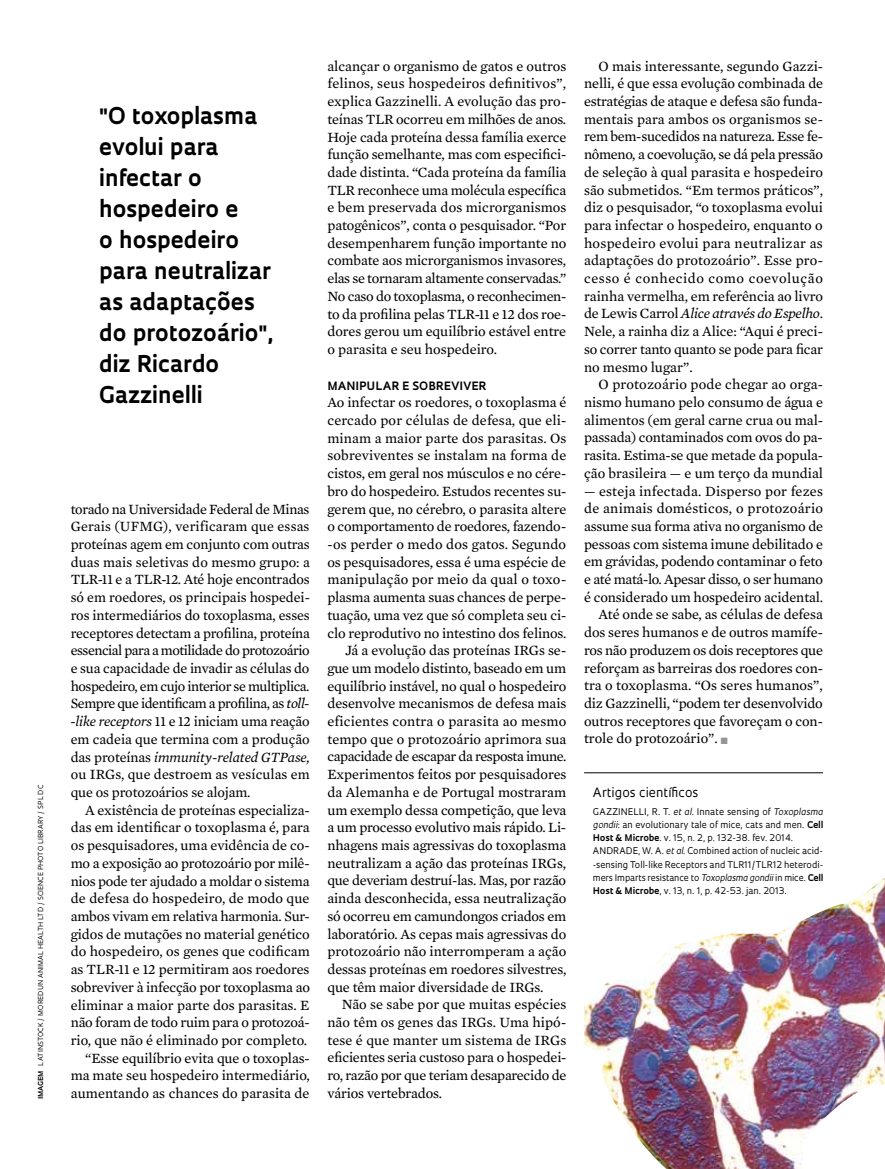
<style>
.page{position:relative;width:885px;height:1169px;background:#fff}
.page>*{position:absolute;margin:0;border:0;box-sizing:border-box;transform-origin:0 0}
.t1{font:700 22.5px/31px "Oculum";color:#000}
.t2{font:14.4px/17.7px "Mercury Text G2";letter-spacing:-.01em;color:#000;text-align:justify}
.t3{font:14.4px "Mercury Text G2";letter-spacing:.01em;color:#000}
.t4{font:14.4px "Mercury Text G2";letter-spacing:-.03em;color:#000}
.t5{font:14.4px "Mercury Text G2";letter-spacing:.015em;color:#000}
.t6{font:14.4px "Mercury Text G2";letter-spacing:.02em;color:#000}
.t7{font:12.6px "Oculum";color:#000}
.t8{font:700 11.25px "Oculum";letter-spacing:.035em;color:#000}
.t9{font:9px/13.4px "Oculum";color:#000}
.t10{font:6.75px "Oculum";letter-spacing:.015em;color:#000}
.s1{font-style:italic}
.s2{color:#939598}
.s3{font-weight:700}
</style>
<div class="page">
<hr style="left:584px;top:772px;width:239px;height:1px;background:#000">
<img style="left:584px;top:878px;width:301px;height:290px">
<p class="t2" style="left:584px;top:56px;width:241px;text-indent:14px">O mais interessante, segundo Gazzi&shy;nelli, é que essa evolução combinada de estratégias de ataque e defesa são funda&shy;mentais para ambos os organismos se&shy;rem bem-sucedidos na natureza. Esse fe&shy;nômeno, a coevolução, se dá pela pressão de seleção à qual parasita e hospedeiro são submetidos. “Em termos práticos”, diz o pesquisador, “o toxoplasma evolui para infectar o hospedeiro, enquanto o hospedeiro evolui para neutralizar as adaptações do protozoário”. Esse pro&shy;cesso é conhecido como coevolução rainha vermelha, em referência ao livro de Lewis Carrol <span class="s1">Alice através do Espelho</span>.<br>Nele, a rainha diz a Alice: “Aqui é preci&shy;so correr tanto quanto se pode para ficar no mesmo lugar”.</p>
<p class="t2" style="left:584px;top:375px;width:241px;text-indent:14px">O protozoário pode chegar ao orga&shy;nismo humano pelo consumo de água e alimentos (em geral carne crua ou mal&shy;passada) contaminados com ovos do pa&shy;rasita. Estima-se que metade da popula&shy;ção brasileira — e um terço da mundial</p>
<p class="t3" style="left:584px;top:480px;width:240px">— esteja infectada. Disperso por fezes</p>
<p class="t6" style="left:584px;top:498px;width:240px">de animais domésticos, o protozoário</p>
<p class="t2" style="left:584px;top:516px;width:241px">assume sua forma ativa no organismo de</p>
<p class="t2" style="left:584px;top:534px;width:241px">pessoas com sistema imune debilitado e</p>
<p class="t2" style="left:584px;top:552px;width:240px">em grávidas, podendo contaminar o feto</p>
<p class="t2" style="left:584px;top:569px;width:240px">e até matá-lo. Apesar disso, o ser humano</p>
<p class="t2" style="left:584px;top:587px;width:241px">é considerado um hospedeiro acidental.</p>
<p class="t2" style="left:598px;top:605px;width:226px">Até onde se sabe, as células de defesa</p>
<p class="t2" style="left:584px;top:622px;width:240px">dos seres humanos e de outros mamífe-</p>
<p class="t2" style="left:584px;top:640px;width:240px">ros não produzem os dois receptores que</p>
<p class="t2" style="left:584px;top:658px;width:240px">reforçam as barreiras dos roedores con-</p>
<p class="t2" style="left:584px;top:676px;width:240px">tra o toxoplasma. “Os seres humanos”,</p>
<p class="t2" style="left:584px;top:693px;width:240px">diz Gazzinelli, “podem ter desenvolvido</p>
<p class="t2" style="left:584px;top:711px;width:240px">outros receptores que favoreçam o con-</p>
<p class="t2" style="left:584px;top:729px;width:145px">trole do protozoário”. <span class="s2">■</span></p>
<p class="t2" style="left:327px;top:56px;width:241px">alcançar o organismo de gatos e outros felinos, seus hospedeiros definitivos”, explica Gazzinelli. A evolução das pro&shy;teínas TLR ocorreu em milhões de anos.<br>Hoje cada proteína dessa família exerce função semelhante, mas com especifici&shy;dade distinta. “Cada proteína da família TLR reconhece uma molécula específica e bem preservada dos microrganismos patogênicos”, conta o pesquisador. “Por desempenharem função importante no combate aos microrganismos invasores, elas se tornaram altamente conservadas.” No caso do toxoplasma, o reconhecimen&shy;to da profilina pelas TLR-11 e 12 dos roe&shy;dores gerou um equilíbrio estável entre o parasita e seu hospedeiro.</p>
<p class="t8" style="left:327px;top:378px;width:157px">manipular e so breviver</p>
<p class="t2" style="left:327px;top:393px;width:241px">Ao infectar os roedores, o toxoplasma é</p>
<p class="t3" style="left:327px;top:410px;width:240px">cercado por células de defesa, que eli-</p>
<p class="t2" style="left:327px;top:428px;width:241px">minam a maior parte dos parasitas. Os</p>
<p class="t3" style="left:327px;top:445px;width:240px">sobreviventes se instalam na forma de</p>
<p class="t2" style="left:327px;top:464px;width:240px">cistos, em geral nos músculos e no cére-</p>
<p class="t2" style="left:327px;top:481px;width:241px">bro do hospedeiro. Estudos recentes su-</p>
<p class="t2" style="left:327px;top:499px;width:240px">gerem que, no cérebro, o parasita altere</p>
<p class="t2" style="left:327px;top:517px;width:240px">o comportamento de roedores, fazendo-</p>
<p class="t3" style="left:327px;top:534px;width:240px">-os perder o medo dos gatos. Segundo</p>
<p class="t2" style="left:327px;top:552px;width:240px">os pesquisadores, essa é uma espécie de</p>
<p class="t3" style="left:327px;top:569px;width:240px">manipulação por meio da qual o toxo-</p>
<p class="t2" style="left:327px;top:587px;width:240px">plasma aumenta suas chances de perpe-</p>
<p class="t2" style="left:327px;top:605px;width:240px">tuação, uma vez que só completa seu ci-</p>
<p class="t2" style="left:327px;top:623px;width:241px">clo reprodutivo no intestino dos felinos.</p>
<p class="t2" style="left:345px;top:641px;width:223px">Já a evolução das proteínas IRGs se-</p>
<p class="t2" style="left:327px;top:658px;width:240px">gue um modelo distinto, baseado em um</p>
<p class="t2" style="left:327px;top:676px;width:240px">equilíbrio instável, no qual o hospedeiro</p>
<p class="t2" style="left:327px;top:694px;width:240px">desenvolve mecanismos de defesa mais</p>
<p class="t5" style="left:327px;top:711px;width:240px">eficientes contra o parasita ao mesmo</p>
<p class="t2" style="left:327px;top:729px;width:241px">tempo que o protozoário aprimora sua</p>
<p class="t4" style="left:327px;top:746px;width:240px">capacidade de escapar da resposta imune.</p>
<p class="t2" style="left:327px;top:764px;width:241px">Experimentos feitos por pesquisadores</p>
<p class="t2" style="left:327px;top:782px;width:240px">da Alemanha e de Portugal mostraram</p>
<p class="t2" style="left:327px;top:800px;width:241px">um exemplo dessa competição, que leva</p>
<p class="t2" style="left:327px;top:818px;width:240px">a um processo evolutivo mais rápido. Li-</p>
<p class="t2" style="left:327px;top:835px;width:240px">nhagens mais agressivas do toxoplasma</p>
<p class="t2" style="left:327px;top:853px;width:240px">neutralizam a ação das proteínas IRGs,</p>
<p class="t2" style="left:327px;top:871px;width:240px">que deveriam destruí-las. Mas, por razão</p>
<p class="t2" style="left:327px;top:888px;width:240px">ainda desconhecida, essa neutralização</p>
<p class="t2" style="left:327px;top:906px;width:240px">só ocorreu em camundongos criados em</p>
<p class="t2" style="left:327px;top:924px;width:240px">laboratório. As cepas mais agressivas do</p>
<p class="t2" style="left:327px;top:941px;width:240px">protozoário não interromperam a ação</p>
<p class="t2" style="left:327px;top:959px;width:240px">dessas proteínas em roedores silvestres,</p>
<p class="t2" style="left:327px;top:977px;width:218px">que têm maior diversidade de IRGs.</p>
<p class="t2" style="left:342px;top:995px;width:226px">Não se sabe por que muitas espécies</p>
<p class="t2" style="left:327px;top:1012px;width:240px">não têm os genes das IRGs. Uma hipó-</p>
<p class="t2" style="left:327px;top:1030px;width:240px">tese é que manter um sistema de IRGs</p>
<p class="t2" style="left:327px;top:1048px;width:241px">eficientes seria custoso para o hospedei-</p>
<p class="t2" style="left:327px;top:1065px;width:241px">ro, razão por que teriam desaparecido de</p>
<p class="t2" style="left:327px;top:1083px;width:116px">vários vertebrados.</p>
<h1 class="t1" style="left:99px;top:99px;width:175px">"O toxoplasma evolui para infectar o hospedeiro e<br>o hospedeiro para neutralizar as adaptações do protozoário", diz Ricardo<br>Gazzinelli</h1>
<p class="t2" style="left:71px;top:499px;width:241px">torado na Universidade Federal de Minas Gerais (UFMG), verificaram que essas proteínas agem em conjunto com outras duas mais seletivas do mesmo grupo: a TLR-11 e a TLR-12. Até hoje encontrados só em roedores, os principais hospedei&shy;ros intermediários do toxoplasma, esses receptores detectam a profilina, proteína essencial para a motilidade do protozoário e sua capacidade de invadir as células do hospedeiro, em cujo interior se multiplica.<br>Sempre que identificam a profilina, as <span class="s1">toll--like receptors</span> 11 e 12 iniciam uma reação em cadeia que termina com a produção das proteínas <span class="s1">immunity-related GTPase, </span>ou IRGs, que destroem as vesículas em que os protozoários se alojam.</p>
<p class="t2" style="left:71px;top:800px;width:241px;text-align:right">A existência de proteínas especializa&shy;das em identificar o toxoplasma é, para os pesquisadores, uma evidência de co&shy;mo a exposição ao protozoário por milê&shy;nios pode ter ajudado a moldar o sistema de defesa do hospedeiro, de modo que ambos vivam em relativa harmonia. Sur&shy;gidos de mutações no material genético do hospedeiro, os genes que codificam as TLR-11 e 12 permitiram aos roedores sobreviver à infecção por toxoplasma ao eliminar a maior parte dos parasitas. E não foram de todo ruim para o protozoá&shy;rio, que não é eliminado por completo. “Esse equilíbrio evita que o toxoplas&shy;ma mate seu hospedeiro intermediário, aumentando as chances do parasita de</p>
<p class="t10" style="left:36px;top:1098px;width:315px;rotate:-90deg"><span class="s3">imagem</span> Lati nstock / MOREDUN ANIMAL HEALTH LTD / SCIENCE PHOTO LIBRARY / SPL DC</p>
<p class="t7" style="left:593px;top:784px;width:107px">Artigos científicos</p>
<p class="t9" style="left:593px;top:804px;width:232px">GAZZIN ELL I, R. T. <span class="s1">et al</span>. Innate sensing of <span class="s1">Toxoplasma gondii</span>: an evolutionary tale of mice, cats and men. <span class="s3">Cell Host &amp; Microbe</span>. v. 15, n. 2, p. 132-38. fev. 2014.<br>AN DRADE, W. A. <span class="s1">et al</span>. Combined action of nucleic acid--sensing Toll-like Receptors and TLR11/TLR12 heterodi&shy;mers Imparts resistance to <span class="s1">Toxoplasma gondii</span> in mice. <span class="s3">Cell Host &amp; Microbe</span>, v. 13, n. 1, p. 42-53. jan. 2013.</p>
</div>
